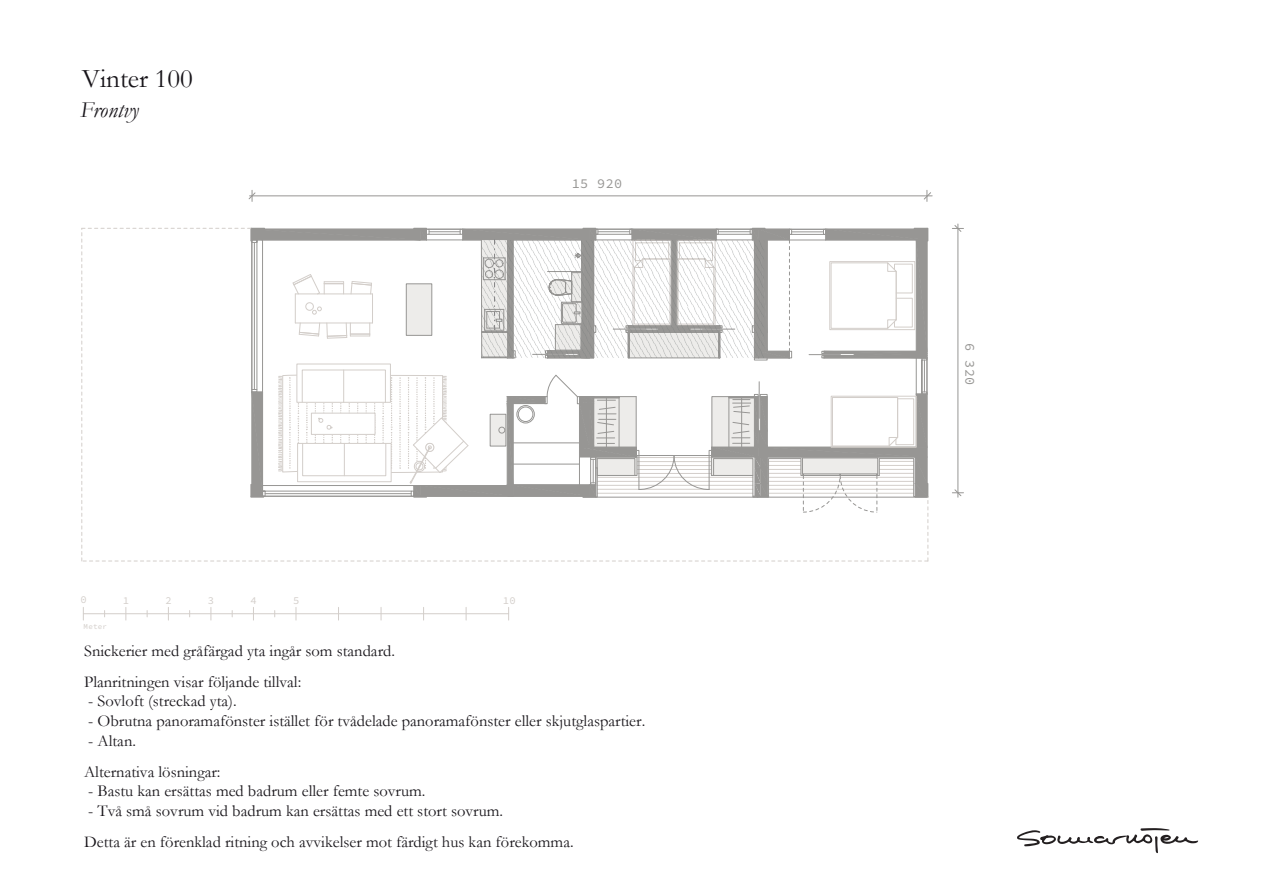
<style>
.page{position:relative;width:1263px;height:893px;background:#fff}
.page>*{position:absolute;margin:0;border:0;box-sizing:border-box;transform-origin:0 0}
.t1{font:27px "Garamond";color:#18151a}
.t2{font:italic 22.8px "Garamond";color:#18151a}
.t3{font:16.5px/30.6px "Garamond";color:#18151a}
.t4{font:13.5px "Source Code Variable";letter-spacing:.03em;color:#979694}
.t5{font:10.5px "Source Code Variable";color:#d3ceca}
.t6{font:7.5px "Source Code Variable";letter-spacing:.03em;color:#d3ceca}
</style>
<div class="page">
<svg style="left:1017px;top:828px;width:181px;height:25px"></svg>
<hr style="left:958px;top:228px;width:1px;height:265px;background:#979694">
<svg style="left:952px;top:224px;width:11px;height:8px"></svg>
<svg style="left:952px;top:489px;width:11px;height:8px"></svg>
<hr style="left:250px;top:196px;width:682px;height:1px;background:#979694">
<svg style="left:249px;top:190px;width:6px;height:11px"></svg>
<svg style="left:924px;top:190px;width:7px;height:11px"></svg>
<svg style="left:82px;top:228px;width:847px;height:334px"></svg>
<hr style="left:83px;top:613px;width:426px;height:1px;background:#d3ceca">
<svg style="left:83px;top:607px;width:1px;height:13px"></svg>
<svg style="left:125px;top:607px;width:1px;height:13px"></svg>
<svg style="left:168px;top:607px;width:1px;height:13px"></svg>
<svg style="left:211px;top:607px;width:1px;height:13px"></svg>
<svg style="left:253px;top:607px;width:1px;height:13px"></svg>
<svg style="left:296px;top:607px;width:1px;height:13px"></svg>
<svg style="left:338px;top:607px;width:1px;height:13px"></svg>
<svg style="left:381px;top:607px;width:1px;height:13px"></svg>
<svg style="left:423px;top:607px;width:1px;height:13px"></svg>
<svg style="left:466px;top:607px;width:1px;height:13px"></svg>
<svg style="left:508px;top:607px;width:1px;height:13px"></svg>
<h1 class="t1" style="left:82px;top:69px;width:113px">Vinter 100</h1>
<h2 class="t2" style="left:80px;top:102px;width:60px">Frontvy</h2>
<p class="t4" style="left:572px;top:176px;width:52px">15 920</p>
<p class="t5" style="left:80px;top:593px;width:8px">0</p>
<p class="t5" style="left:123px;top:594px;width:8px">1</p>
<p class="t5" style="left:165px;top:594px;width:8px">2</p>
<p class="t5" style="left:208px;top:594px;width:8px">3</p>
<p class="t5" style="left:250px;top:594px;width:8px">4</p>
<p class="t5" style="left:293px;top:594px;width:8px">5</p>
<p class="t5" style="left:503px;top:594px;width:14px">10</p>
<p class="t6" style="left:84px;top:622px;width:25px">Meter</p>
<p class="t3" style="left:84px;top:637px;width:312px">Snickerier med gråfärgad yta ingår som standard.<br>Planritningen visar följande tillval:</p>
<p class="t3" style="left:88px;top:688px;width:150px">- Sovloft (streckad yta).</p>
<p class="t3" style="left:88px;top:708px;width:558px">- Obrutna panoramafönster istället för tvådelade panoramafönster eller skjutglaspartier.</p>
<p class="t3" style="left:84px;top:727px;width:138px">- Altan.<br>Alternativa lösningar:</p>
<p class="t3" style="left:88px;top:778px;width:339px">- Bastu kan ersättas med badrum eller femte sovrum.</p>
<p class="t3" style="left:84px;top:798px;width:491px">- Två små sovrum vid badrum kan ersättas med ett stort sovrum.<br>Detta är en förenklad ritning och avvikelser mot färdigt hus kan förekomma.</p>
<p class="t4" style="left:978px;top:343px;width:44px;rotate:90deg">6 320</p>
</div>
